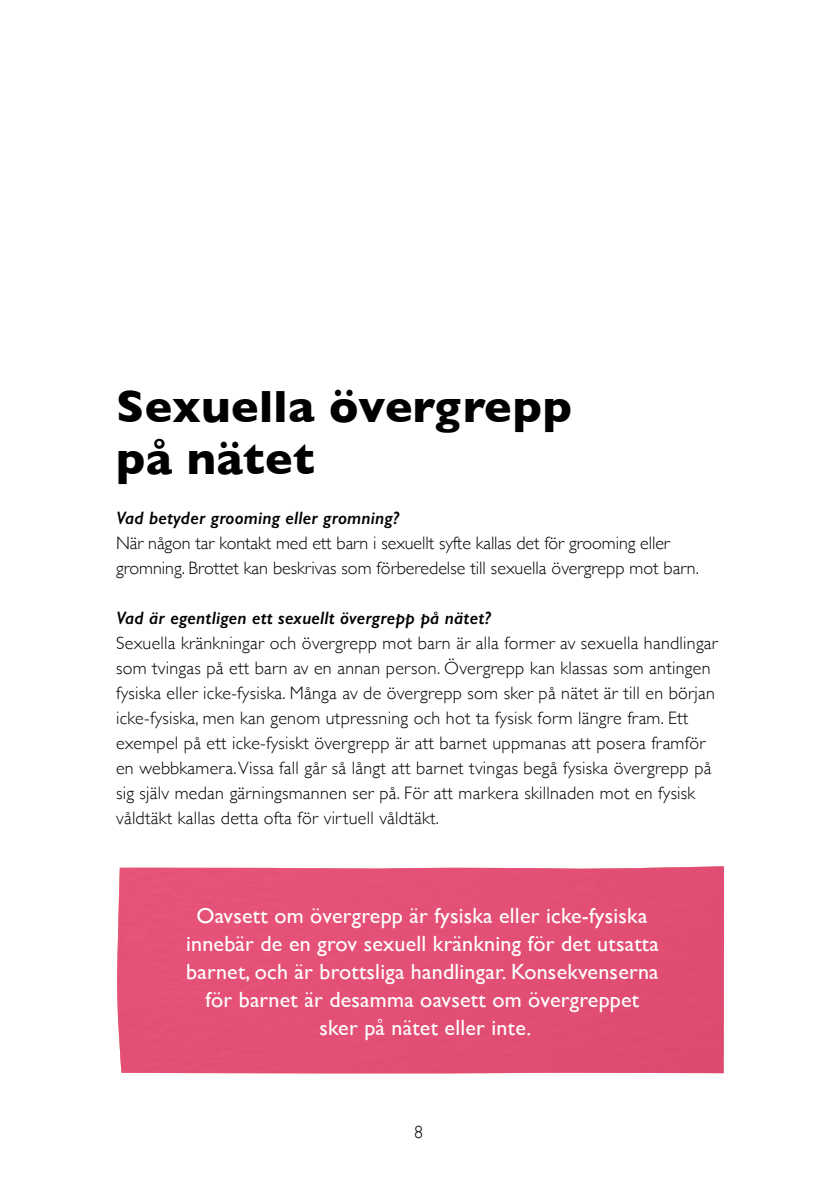
<style>
.page{position:relative;width:840px;height:1191px;background:#fff}
.page>*{position:absolute;margin:0;border:0;box-sizing:border-box;transform-origin:0 0}
.t1{font:700 46px/52px "Gill Sans";letter-spacing:.01em;color:#000}
.t2{font:22px/28px "Gill Sans";letter-spacing:.01em;color:#fff;text-align:center}
.t3{font:300 18px/25px "Gill Sans";letter-spacing:.015em;color:#000}
.t4{font:300 18px/25px "Gill Sans";letter-spacing:-.005em;color:#000}
.t5{font:italic 600 18px "Gill Sans";letter-spacing:.01em;color:#000}
</style>
<div class="page">
<div style="left:117px;top:866px;width:606px;height:207px;background:#e45075"></div>
<h1 class="t1" style="left:116px;top:379px;width:457px">Sexuella övergrepp på nätet</h1>
<p class="t5" style="left:116px;top:507px;width:284px">Vad betyder grooming eller gromning?</p>
<p class="t4" style="left:116px;top:529px;width:584px">När någon tar kontakt med ett barn i sexuellt syfte kallas det för grooming eller gromning. Brottet kan beskrivas som förberedelse till sexuella övergrepp mot barn.</p>
<p class="t5" style="left:116px;top:607px;width:376px">Vad är egentligen ett sexuellt övergrepp på nätet?</p>
<p class="t3" style="left:116px;top:629px;width:603px">Sexuella kränkningar och övergrepp mot barn är alla former av sexuella handlingar som tvingas på ett barn av en annan person. Övergrepp kan klassas som antingen fysiska eller icke-fysiska. Många av de övergrepp som sker på nätet är till en början icke-fysiska, men kan genom utpressning och hot ta fysisk form längre fram. Ett exempel på ett icke-fysiskt övergrepp är att barnet uppmanas att posera framför en webbkamera. Vissa fall går så långt att barnet tvingas begå fysiska övergrepp på sig själv medan gärningsmannen ser på. För att markera skillnaden mot en fysisk våldtäkt kallas detta ofta för virtuell våldtäkt.</p>
<p class="t2" style="left:186px;top:901px;width:474px">Oavsett om övergrepp är fysiska eller icke-fysiska innebär de en grov sexuell kränkning för det utsatta barnet, och är brottsliga handlingar. Konsekvenserna för barnet är desamma oavsett om övergreppet sker på nätet eller inte.</p>
<p class="t3" style="left:414px;top:1119px;width:10px">8</p>
</div>
